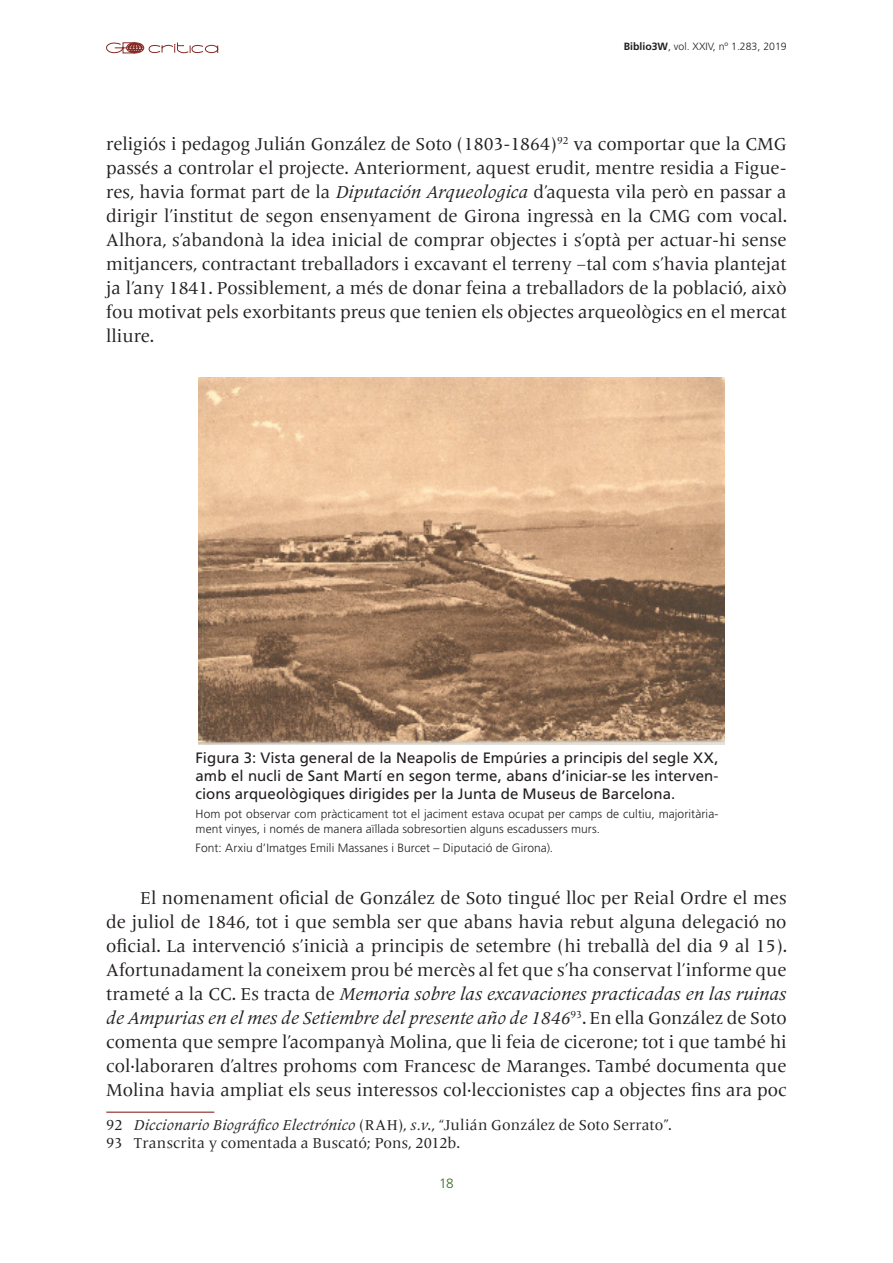
<style>
.page{position:relative;width:893px;height:1263px;background:#fff}
.page>*{position:absolute;margin:0;border:0;box-sizing:border-box;transform-origin:0 0}
.Text{font:18px/24px "Frutiger Serif LT Pro";color:#231f20;text-align:justify}
.Titol_peu_foto{font:15px/18px "Frutiger LT Std";color:#231f20;text-align:justify}
.Notes_peu_pag{font:15px "Frutiger Serif LT Pro";letter-spacing:.005em;color:#231f20}
.t1{font:300 13.5px "Frutiger LT Std";color:#3b692c}
.Font_Foto{font:300 12px/15px "Frutiger LT Std";letter-spacing:.005em;color:#231f20}
.t2{font:300 10.5px "Frutiger LT Std";color:#231f20}
.s1{font-weight:700}
.s2{font-style:italic}
</style>
<div class="page">
<svg style="left:106px;top:42px;width:112px;height:12px"></svg>
<img style="left:198px;top:378px;width:526px;height:366px">
<hr style="left:106px;top:1111px;width:108px;height:2px;background:#872a26">
<p class="t2" style="left:624px;top:41px;width:164px"><span class="s1">Biblio3W</span>, vol. XXIV, nº 1.283, 2019</p>
<p class="Text" style="left:106px;top:132px;width:682px">religiós i pedagog Julián González de Soto (1803-1864)<sup>92</sup> va comportar que la CMG passés a controlar el projecte. Anteriorment, aquest erudit, mentre residia a Figue&shy;res, havia format part de la <span class="s2">Diputación Arqueologica</span> d’aquesta vila però en passar a dirigir l’institut de segon ensenyament de Girona ingressà en la CMG com vocal.<br>Alhora, s’abandonà la idea inicial de comprar objectes i s’optà per actuar-hi sense mitjancers, contractant treballadors i excavant el terreny –tal com s’havia plantejat ja l’any 1841. Possiblement, a més de donar feina a treballadors de la població, això fou motivat pels exorbitants preus que tenien els objectes arqueològics en el mercat lliure.</p>
<p class="Titol_peu_foto" style="left:196px;top:748px;width:524px">Figura 3: Vista general de la Neapolis de Empúries a principis del segle XX, amb el nucli de Sant Martí en segon terme, abans d’iniciar-se les interven&shy;cions arqueològiques dirigides per la Junta de Museus de Barcelona.</p>
<p class="Font_Foto" style="left:196px;top:806px;width:524px">Hom pot observar com pràcticament tot el jaciment estava ocupat per camps de cultiu, majoritària&shy;ment vinyes, i només de manera aïllada sobresortien alguns escadussers murs.</p>
<p class="Font_Foto" style="left:196px;top:840px;width:359px">Font: Arxiu d’Imatges Emili Massanes i Burcet – Diputació de Girona).</p>
<p class="Text" style="left:106px;top:886px;width:682px;text-indent:34px">El nomenament oficial de González de Soto tingué lloc per Reial Ordre el mes de juliol de 1846, tot i que sembla ser que abans havia rebut alguna delegació no oficial. La intervenció s’inicià a principis de setembre (hi treballà del dia 9 al 15).<br>Afortunadament la coneixem prou bé mercès al fet que s’ha conservat l’informe que trameté a la CC. Es tracta de <span class="s2">Memoria sobre las excavaciones practicadas en las ruinas de Ampurias en el mes de Setiembre del presente año de 1846</span><sup>93</sup>. En ella González de Soto comenta que sempre l’acompanyà Molina, que li feia de cicerone; tot i que també hi col·laboraren d’altres prohoms com Francesc de Maranges. També documenta que Molina havia ampliat els seus interessos col·leccionistes cap a objectes fins ara poc</p>
<p class="Notes_peu_pag" style="left:106px;top:1116px;width:567px">92 <span class="s2">Diccionario Biográfico Electrónico</span> (RAH), <span class="s2">s.v</span>., “Julián González de Soto Serrato”.</p>
<p class="Notes_peu_pag" style="left:106px;top:1134px;width:355px">93 Transcrita y comentada a Buscató; Pons, 2012b.</p>
<p class="t1" style="left:439px;top:1176px;width:16px">18</p>
</div>
